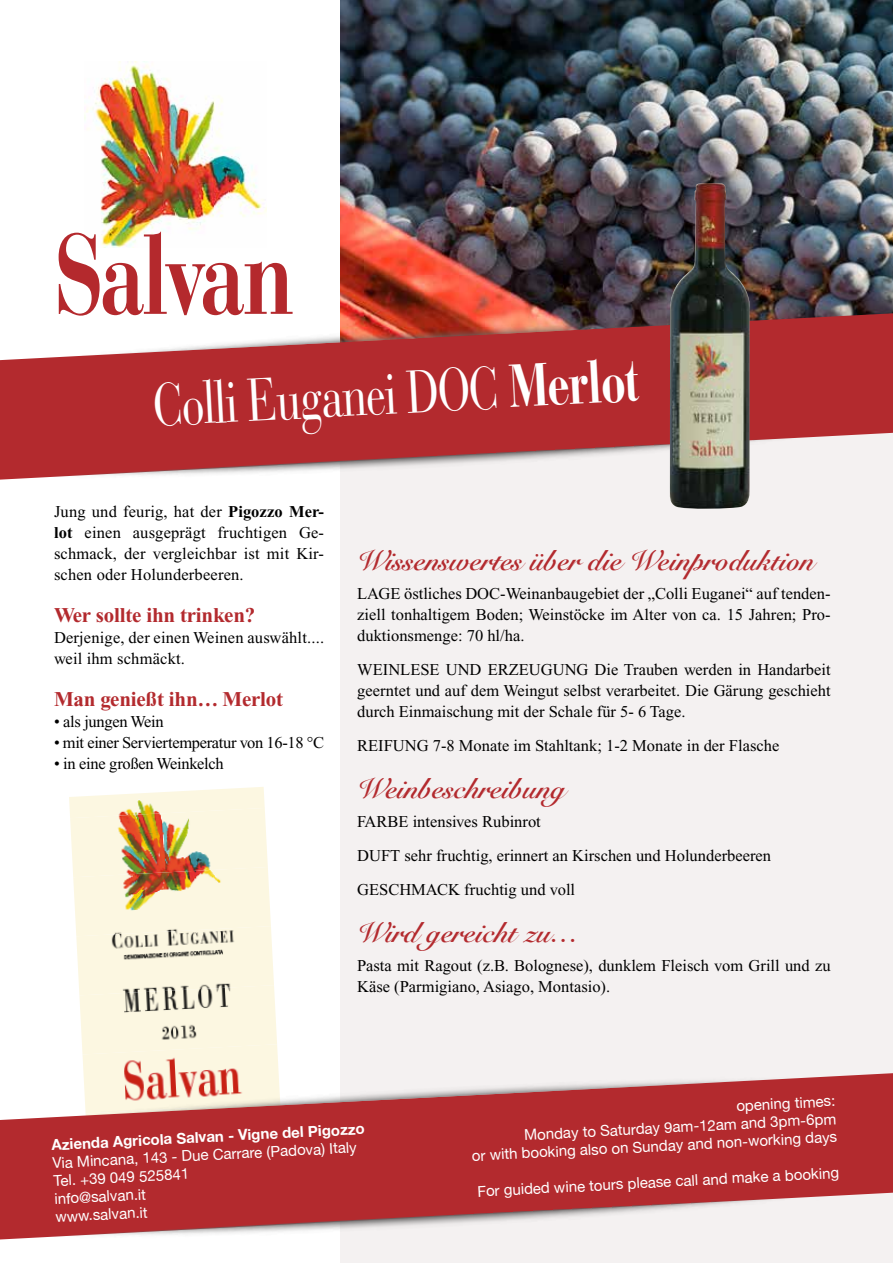
<style>
.page{position:relative;width:893px;height:1263px;background:#fff}
.page>*{position:absolute;margin:0;border:0;box-sizing:border-box;transform-origin:0 0}
.t1{font:60px "Bauer Bodoni";color:#fff;scale:.75 1}
.t2{font:700 28.5px "Snell Roundhand";color:#b32a2e}
.t3{font:700 21px "Times New Roman";letter-spacing:-.01em;color:#b32a2e}
.t4{font:16.5px/21px "Times New Roman";color:#000;text-align:justify}
.t5{font:16.5px "Times New Roman";letter-spacing:-.02em;color:#000}
.t6{font:15px/18px "Helvetica Neue";color:#fff}
.t7{font:700 15px "Helvetica Neue";color:#fff}
.s1{font-weight:700}
</style>
<div class="page">
<div style="left:340px;top:399px;width:553px;height:864px;background:#f4f1f1"></div>
<img style="left:340px;top:0;width:553px;height:313px">
<svg style="left:0;top:313px;width:893px;height:167px;background:#b7393c"></svg>
<img style="left:52px;top:436px;width:769px;height:44px">
<img style="left:45px;top:290px;width:768px;height:68px">
<img style="left:85px;top:61px;width:182px;height:170px">
<svg style="left:59px;top:231px;width:234px;height:85px"></svg>
<img style="left:669px;top:183px;width:82px;height:326px">
<img style="left:69px;top:787px;width:196px;height:22px">
<img style="left:70px;top:808px;width:198px;height:59px">
<img style="left:73px;top:867px;width:198px;height:59px">
<img style="left:76px;top:926px;width:198px;height:59px">
<img style="left:79px;top:985px;width:198px;height:65px">
<img style="left:83px;top:1044px;width:195px;height:6px">
<div style="left:0;top:1073px;width:893px;height:166px;background:#b32a2e"></div>
<img style="left:52px;top:1195px;width:769px;height:44px">
<img style="left:45px;top:1050px;width:768px;height:67px">
<h1 class="t1" style="left:114px;top:374px;width:886px;rotate:-3deg">Colli Euganei DOC <span class="s1">ab net Franc</span></h1>
<h1 class="t1" style="left:151px;top:370px;width:650px;rotate:-3deg">Colli Euganei DOC <span class="s1">Merlot</span></h1>
<p class="t4" style="left:54px;top:501px;width:272px">Jung und feurig, hat der <span class="s1">Pigozzo Mer&shy;lot</span> einen ausgeprägt fruchtigen Ge&shy;schmack, der vergleichbar ist mit Kir&shy;schen oder Holunderbeeren.</p>
<p class="t3" style="left:54px;top:603px;width:203px">Wer sollte ihn trinken?</p>
<p class="t4" style="left:54px;top:627px;width:272px">Derjenige, der einen Weinen auswählt.... weil ihm schmäckt.</p>
<p class="t3" style="left:54px;top:687px;width:230px">Man genießt ihn… Merlot</p>
<p class="t5" style="left:54px;top:712px;width:111px">• als jungen Wein</p>
<p class="t5" style="left:54px;top:733px;width:272px">• mit einer Serviertemperatur von 16-18 °C</p>
<p class="t5" style="left:54px;top:754px;width:171px">• in eine großen Weinkelch</p>
<h2 class="t2" style="left:357px;top:540px;width:459px">Wissenswertes über die Weinproduktion</h2>
<p class="t4" style="left:357px;top:583px;width:475px">LAGE östliches DOC-Weinanbaugebiet der „Colli Euganei“ auf tenden&shy;ziell tonhaltigem Boden; Weinstöcke im Alter von ca. 15 Jahren; Pro&shy;duktionsmenge: 70 hl/ha.</p>
<p class="t4" style="left:357px;top:659px;width:475px">WEINLESE UND ERZEUGUNG Die Trauben werden in Handarbeit geerntet und auf dem Weingut selbst verarbeitet. Die Gärung geschieht durch Einmaischung mit der Schale für 5- 6 Tage.</p>
<p class="t4" style="left:357px;top:735px;width:424px">REIFUNG 7-8 Monate im Stahltank; 1-2 Monate in der Flasche</p>
<h2 class="t2" style="left:357px;top:768px;width:210px">Weinbeschreibung</h2>
<p class="t4" style="left:357px;top:805px;width:415px;line-height:33.8px;text-align:left">FARBE intensives Rubinrot<br>DUFT sehr fruchtig, erinnert an Kirschen und Holunderbeeren<br>GESCHMACK fruchtig und voll</p>
<h2 class="t2" style="left:357px;top:912px;width:224px">Wird gereicht zu…</h2>
<p class="t4" style="left:357px;top:955px;width:475px">Pasta mit Ragout (z.B. Bolognese), dunklem Fleisch vom Grill und zu<br>Käse (Parmigiano, Asiago, Montasio).</p>
<p class="t7" style="left:51px;top:1133px;width:315px;rotate:-3deg">Azienda Agricola Salvan - Vigne del Pigozzo</p>
<p class="t6" style="left:52px;top:1155px;width:306px;rotate:-3deg">Via Mincana, 143 - Due Carrare (Padova) Italy<br>Tel. +39 049 525841<br>info@salvan.it<br>www.salvan.it</p>
<p class="t6" style="left:470px;top:1111px;width:367px;text-align:right;rotate:-3deg">opening times:<br>Monday to Saturday 9am-12am and 3pm-6pm<br>or with booking also on Sunday and non-working days</p>
<p class="t6" style="left:477px;top:1183px;width:364px;rotate:-3deg">For guided wine tours please call and make a booking</p>
</div>
